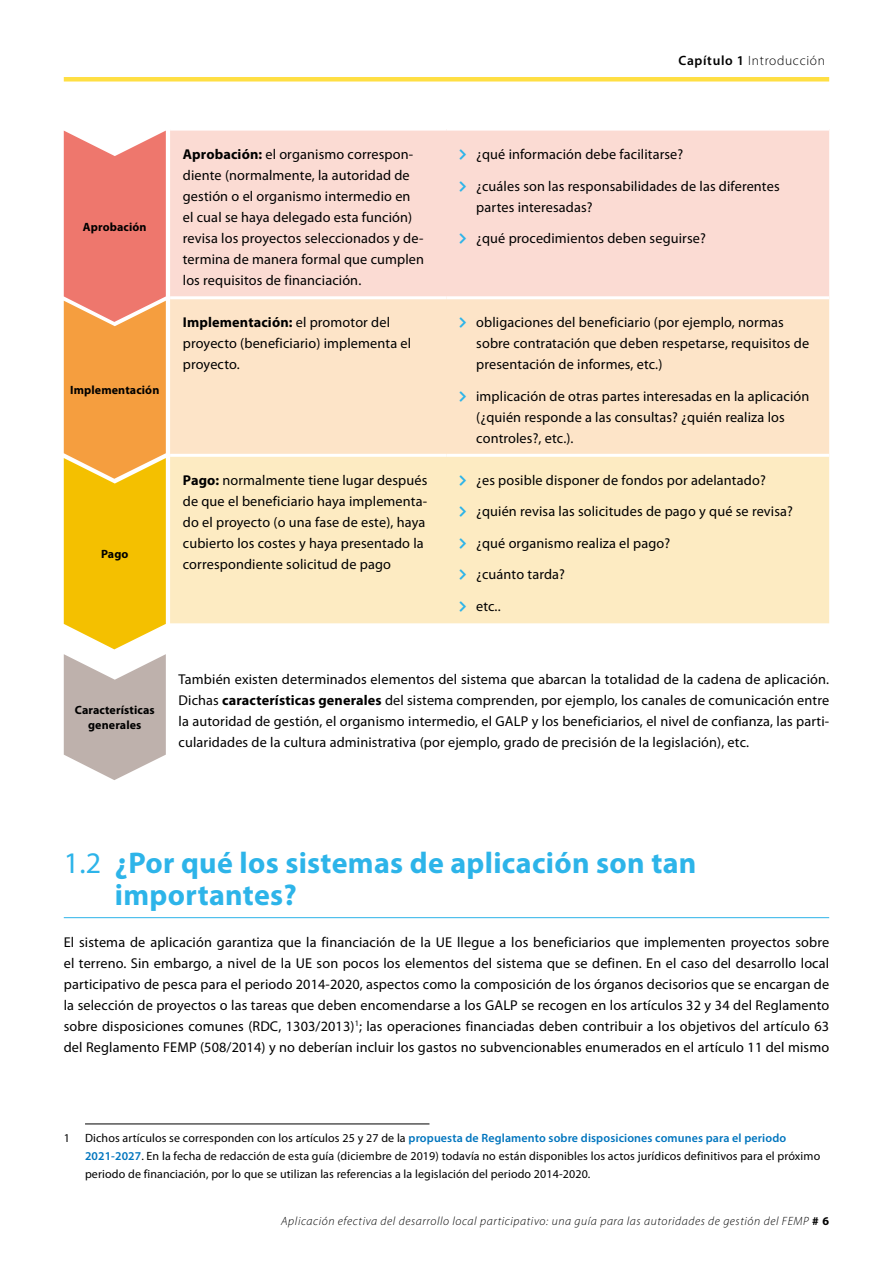
<style>
.page{position:relative;width:893px;height:1263px;background:#fff}
.page>*{position:absolute;margin:0;border:0;box-sizing:border-box;transform-origin:0 0}
.t1{font:700 30px/31.5px "Myriad Pro";letter-spacing:.01em;color:#2db4e9}
._1-Myriad_Pro-body{font:14.25px/21px "Myriad Pro";letter-spacing:.01em;color:#000}
.t2{font:300 13.5px "Myriad Pro";letter-spacing:.05em;color:#000}
.Notes{font:12px/18px "Myriad Pro";letter-spacing:.01em;color:#000}
.t3{font:italic 300 12px "Myriad Pro";letter-spacing:.05em;color:#000}
._1-Myriad_Pro-body-2{font:700 12px/15px "Myriad Pro";letter-spacing:.01em;color:#000;text-align:center}
.s1{font-weight:600}
.s2{font-weight:700}
.s3{font-weight:400}
.s4{font-weight:600;color:#0075be}
.s5{font-weight:700;font-style:normal}
</style>
<div class="page">
<div style="left:64px;top:77px;width:765px;height:5px;background:#ffdf43"></div>
<div style="left:170px;top:131px;width:659px;height:165px;background:#fbdbd3"></div>
<div style="left:170px;top:299px;width:659px;height:155px;background:#fde4c8"></div>
<div style="left:170px;top:457px;width:659px;height:166px;background:#fdebc2"></div>
<svg style="left:64px;top:131px;width:102px;height:649px;background:#eba85d"></svg>
<hr style="left:85px;top:1124px;width:344px;height:1px;background:#000">
<hr style="left:64px;top:917px;width:765px;height:1px;background:#2db4e9">
<svg style="left:460px;top:149px;width:6px;height:11px"></svg>
<svg style="left:460px;top:181px;width:6px;height:10px"></svg>
<svg style="left:460px;top:233px;width:6px;height:11px"></svg>
<svg style="left:460px;top:317px;width:6px;height:11px"></svg>
<svg style="left:460px;top:391px;width:6px;height:10px"></svg>
<svg style="left:460px;top:475px;width:6px;height:10px"></svg>
<svg style="left:460px;top:506px;width:6px;height:11px"></svg>
<svg style="left:460px;top:538px;width:6px;height:10px"></svg>
<svg style="left:460px;top:569px;width:6px;height:11px"></svg>
<svg style="left:460px;top:601px;width:6px;height:10px"></svg>
<p class="t2" style="left:678px;top:52px;width:148px"><span class="s1">Capítulo 1</span> Introducción</p>
<p class="_1-Myriad_Pro-body-2" style="left:83px;top:219px;width:65px">Aprobación</p>
<p class="_1-Myriad_Pro-body-2" style="left:70px;top:382px;width:91px">Implementación</p>
<p class="_1-Myriad_Pro-body-2" style="left:101px;top:546px;width:29px">Pago</p>
<p class="_1-Myriad_Pro-body" style="left:183px;top:143px;width:243px"><span class="s2">Aprobación:</span> el organismo correspon&shy;diente (normalmente, la autoridad de gestión o el organismo intermedio en el cual se haya delegado esta función) revisa los proyectos seleccionados y de&shy;termina de manera formal que cumplen los requisitos de financiación.</p>
<p class="_1-Myriad_Pro-body" style="left:476px;top:143px;width:209px">¿qué información debe facilitarse?</p>
<p class="_1-Myriad_Pro-body" style="left:476px;top:175px;width:305px">¿cuáles son las responsabilidades de las diferentes partes interesadas?</p>
<p class="_1-Myriad_Pro-body" style="left:476px;top:227px;width:231px">¿qué procedimientos deben seguirse?</p>
<p class="_1-Myriad_Pro-body" style="left:183px;top:311px;width:230px"><span class="s2">Implementación:</span> el promotor del proyecto (beneficiario) implementa el proyecto.</p>
<p class="_1-Myriad_Pro-body" style="left:476px;top:311px;width:334px">obligaciones del beneficiario (por ejemplo, normas sobre contratación que deben respetarse, requisitos de presentación de informes, etc.)</p>
<p class="_1-Myriad_Pro-body" style="left:476px;top:385px;width:335px">implicación de otras partes interesadas en la aplicación (¿quién responde a las consultas? ¿quién realiza los controles?, etc.).</p>
<p class="_1-Myriad_Pro-body" style="left:183px;top:469px;width:246px"><span class="s2">Pago:</span> normalmente tiene lugar después de que el beneficiario haya implementa&shy;do el proyecto (o una fase de este), haya cubierto los costes y haya presentado la correspondiente solicitud de pago</p>
<p class="_1-Myriad_Pro-body" style="left:476px;top:469px;width:291px">¿es posible disponer de fondos por adelantado?</p>
<p class="_1-Myriad_Pro-body" style="left:476px;top:500px;width:318px">¿quién revisa las solicitudes de pago y qué se revisa?</p>
<p class="_1-Myriad_Pro-body" style="left:476px;top:532px;width:196px">¿qué organismo realiza el pago?</p>
<p class="_1-Myriad_Pro-body" style="left:476px;top:563px;width:90px">¿cuánto tarda?</p>
<p class="_1-Myriad_Pro-body" style="left:476px;top:595px;width:26px">etc..</p>
<p class="_1-Myriad_Pro-body-2" style="left:75px;top:702px;width:81px">Características generales</p>
<p class="_1-Myriad_Pro-body" style="left:179px;top:668px;width:652px;text-align:justify">También existen determinados elementos del sistema que abarcan la totalidad de la cadena de aplicación.<br>Dichas <span class="s2">características generales</span> del sistema comprenden, por ejemplo, los canales de comunicación entre la autoridad de gestión, el organismo intermedio, el GALP y los beneficiarios, el nivel de confianza, las parti&shy;cularidades de la cultura administrativa (por ejemplo, grado de precisión de la legislación), etc.</p>
<p class="t1" style="left:115px;top:846px;width:583px;text-indent:-51px"><span class="s3">1.2</span> ¿Por qué los sistemas de aplicación son tan importantes?</p>
<p class="_1-Myriad_Pro-body" style="left:64px;top:931px;width:767px;text-align:justify">El sistema de aplicación garantiza que la financiación de la UE llegue a los beneficiarios que implementen proyectos sobre el terreno. Sin embargo, a nivel de la UE son pocos los elementos del sistema que se definen. En el caso del desarrollo local participativo de pesca para el periodo 2014-2020, aspectos como la composición de los órganos decisorios que se encargan de la selección de proyectos o las tareas que deben encomendarse a los GALP se recogen en los artículos 32 y 34 del Reglamento sobre disposiciones comunes (RDC, 1303/2013)<sup>1</sup>; las operaciones financiadas deben contribuir a los objetivos del artículo 63 del Reglamento FEMP (508/2014) y no deberían incluir los gastos no subvencionables enumerados en el artículo 11 del mismo</p>
<p class="Notes" style="left:64px;top:1129px;width:8px">1</p>
<p class="Notes" style="left:85px;top:1129px;width:737px">Dichos artículos se corresponden con los artículos 25 y 27 de la <span class="s4">propuesta de Reglamento sobre disposiciones comunes para el periodo<br>2021-2027</span>. En la fecha de redacción de esta guía (diciembre de 2019) todavía no están disponibles los actos jurídicos definitivos para el próximo periodo de financiación, por lo que se utilizan las referencias a la legislación del periodo 2014-2020.</p>
<p class="t3" style="left:281px;top:1214px;width:549px">Aplicación efectiva del desarrollo local participativo: una guía para las autoridades de gestión del FEMP <span class="s5"># 6</span></p>
</div>
